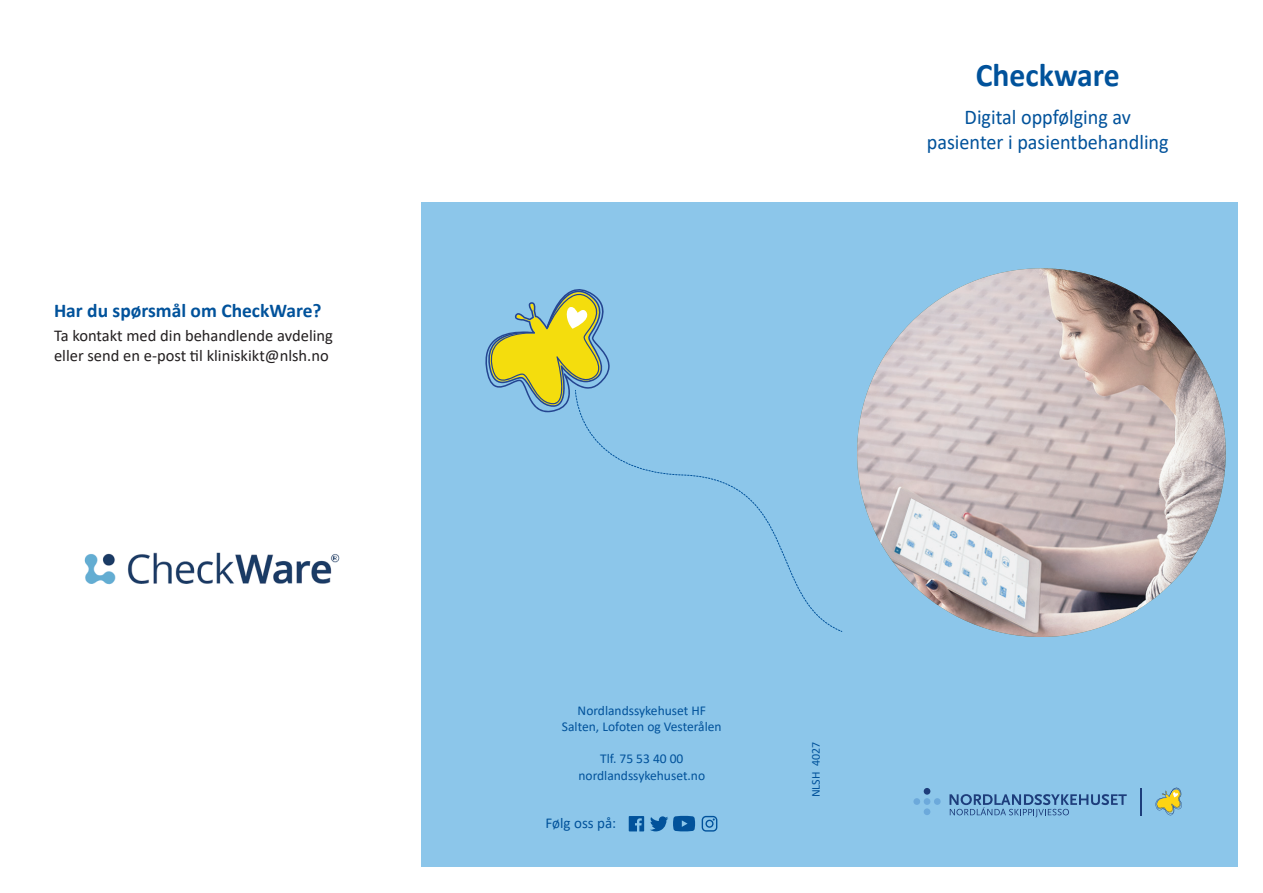
<style>
.page{position:relative;width:1263px;height:893px;background:#fff}
.page>*{position:absolute;margin:0;border:0;box-sizing:border-box;transform-origin:0 0}
.t1{font:700 33px "Calibri";color:#01529b;scale:.96 1}
.t2{font:21px/25.2px "Calibri";color:#01529b;text-align:center;scale:.96 1}
.t3{font:700 19.5px "Calibri";color:#01529b}
.t4{font:16.5px/19.8px "Calibri";color:#231f20}
.t5{font:15px "Calibri";color:#01529b}
.t6{font:13.5px/16.2px "Calibri";color:#01529b;text-align:center}
.t7{font:12px "Calibri";color:#01529b}
</style>
<div class="page">
<div style="left:421px;top:202px;width:816px;height:664px;background:#8cc6ea"></div>
<hr style="left:1140px;top:788px;width:2px;height:27px;background:#1d3d7b">
<svg style="left:1155px;top:787px;width:27px;height:29px"></svg>
<div style="left:924px;top:788px;width:6px;height:7px;background:#1d3d7b;border-radius:50%"></div>
<div style="left:924px;top:798px;width:6px;height:7px;background:#6ca9db;border-radius:50%"></div>
<div style="left:913px;top:798px;width:7px;height:7px;background:#6ca9db;border-radius:50%"></div>
<div style="left:934px;top:798px;width:7px;height:7px;background:#6ca9db;border-radius:50%"></div>
<div style="left:924px;top:808px;width:6px;height:7px;background:#6ca9db;border-radius:50%"></div>
<svg style="left:949px;top:794px;width:178px;height:23px"></svg>
<svg style="left:485px;top:289px;width:125px;height:124px"></svg>
<svg style="left:575px;top:390px;width:267px;height:242px"></svg>
<img style="left:857px;top:268px;width:369px;height:369px;border-radius:184px">
<svg style="left:629px;top:816px;width:15px;height:15px"></svg>
<svg style="left:650px;top:816px;width:45px;height:15px"></svg>
<svg style="left:702px;top:816px;width:15px;height:16px"></svg>
<img style="left:84px;top:552px;width:256px;height:33px">
<h3 class="t3" style="left:54px;top:297px;width:269px">Har du spørsmål om CheckWare?</h3>
<p class="t4" style="left:54px;top:326px;width:280px">Ta kontakt med din behandlende avdeling eller send en e-post til kliniskikt@nlsh.no</p>
<h1 class="t1" style="left:976px;top:52px;width:151px">Checkware</h1>
<h2 class="t2" style="left:927px;top:104px;width:253px">Digital oppfølging av pasienter i pasientbehandling</h2>
<p class="t6" style="left:562px;top:702px;width:161px">Nordlandssykehuset HF<br>Salten, Lofoten og Vesterålen</p>
<p class="t6" style="left:578px;top:750px;width:128px">Tlf. 75 53 40 00 nordlandssykehuset.no</p>
<p class="t5" style="left:546px;top:812px;width:72px">Følg oss på:</p>
<p class="t7" style="left:808px;top:797px;width:57px;rotate:-90deg">NLSH 4027</p>
</div>
